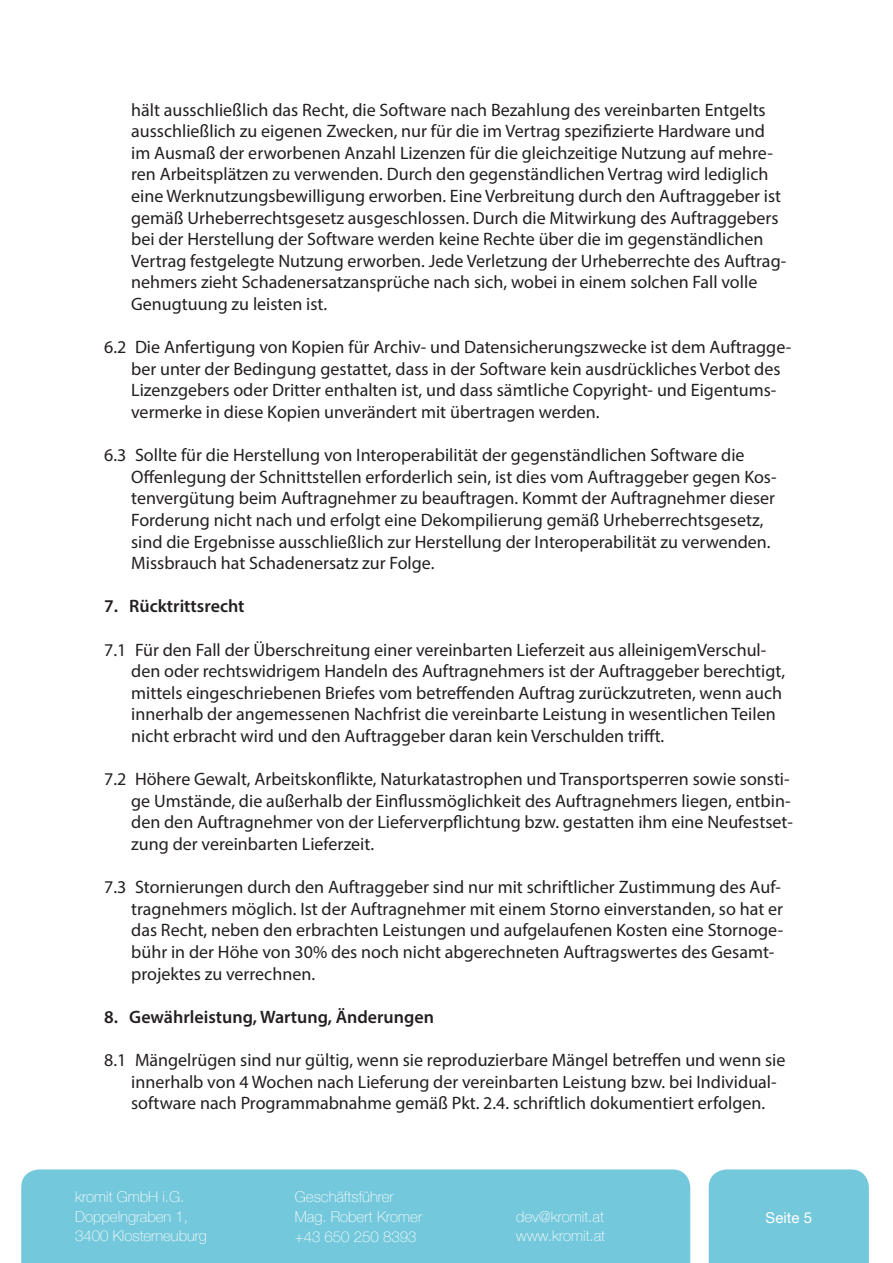
<style>
.page{position:relative;width:893px;height:1263px;background:#fff}
.page>*{position:absolute;margin:0;border:0;box-sizing:border-box;transform-origin:0 0}
.t1{font:18px/21.6px "Myriad Pro";color:#231f20}
.t2{font:600 18px "Myriad Pro";color:#231f20}
.t3{font:100 15px/19.5px "Helvetica Neue";color:#fff}
.t4{font:15px "Helvetica Neue";color:#fff}
</style>
<div class="page">
<div style="left:21px;top:1169px;width:669px;height:94px;background:#74c8db"></div>
<div style="left:709px;top:1169px;width:160px;height:94px;background:#74c8db"></div>
<p class="t1" style="left:131px;top:98px;width:657px">hält ausschließlich das Recht, die Software nach Bezahlung des vereinbarten Entgelts ausschließlich zu eigenen Zwecken, nur für die im Vertrag spezifizierte Hardware und im Ausmaß der erworbenen Anzahl Lizenzen für die gleichzeitige Nutzung auf mehre&shy;ren Arbeitsplätzen zu verwenden. Durch den gegenständlichen Vertrag wird lediglich eine Werknutzungsbewilligung erworben. Eine Verbreitung durch den Auftraggeber ist gemäß Urheberrechtsgesetz ausgeschlossen. Durch die Mitwirkung des Auftraggebers bei der Herstellung der Software werden keine Rechte über die im gegenständlichen Vertrag festgelegte Nutzung erworben. Jede Verletzung der Urheberrechte des Auftrag&shy;nehmers zieht Schadenersatzansprüche nach sich, wobei in einem solchen Fall volle Genugtuung zu leisten ist.</p>
<p class="t1" style="left:131px;top:336px;width:662px;text-indent:-27px">6.2 Die Anfertigung von Kopien für Archiv- und Datensicherungszwecke ist dem Auftragge&shy;ber unter der Bedingung gestattet, dass in der Software kein ausdrückliches Verbot des Lizenzgebers oder Dritter enthalten ist, und dass sämtliche Copyright- und Eigentums&shy;vermerke in diese Kopien unverändert mit übertragen werden.</p>
<p class="t1" style="left:131px;top:444px;width:647px;text-indent:-27px">6.3 Sollte für die Herstellung von Interoperabilität der gegenständlichen Software die Offenlegung der Schnittstellen erforderlich sein, ist dies vom Auftraggeber gegen Kos&shy;tenvergütung beim Auftragnehmer zu beauftragen. Kommt der Auftragnehmer dieser Forderung nicht nach und erfolgt eine Dekompilierung gemäß Urheberrechtsgesetz, sind die Ergebnisse ausschließlich zur Herstellung der Interoperabilität zu verwenden.<br>Missbrauch hat Schadenersatz zur Folge.</p>
<p class="t2" style="left:104px;top:595px;width:142px">7. Rücktrittsrecht</p>
<p class="t1" style="left:131px;top:638px;width:655px;text-indent:-27px">7.1 Für den Fall der Überschreitung einer vereinbarten Lieferzeit aus alleinigemVerschul&shy;den oder rechtswidrigem Handeln des Auftragnehmers ist der Auftraggeber berechtigt, mittels eingeschriebenen Briefes vom betreffenden Auftrag zurückzutreten, wenn auch innerhalb der angemessenen Nachfrist die vereinbarte Leistung in wesentlichen Teilen nicht erbracht wird und den Auftraggeber daran kein Verschulden trifft.</p>
<p class="t1" style="left:131px;top:768px;width:663px;text-indent:-27px">7.2 Höhere Gewalt, Arbeitskonflikte, Naturkatastrophen und Transportsperren sowie sonsti&shy;ge Umstände, die außerhalb der Einflussmöglichkeit des Auftragnehmers liegen, entbin&shy;den den Auftragnehmer von der Lieferverpflichtung bzw. gestatten ihm eine Neufestset&shy;zung der vereinbarten Lieferzeit.</p>
<p class="t1" style="left:131px;top:876px;width:653px;text-indent:-27px">7.3 Stornierungen durch den Auftraggeber sind nur mit schriftlicher Zustimmung des Auf&shy;tragnehmers möglich. Ist der Auftragnehmer mit einem Storno einverstanden, so hat er das Recht, neben den erbrachten Leistungen und aufgelaufenen Kosten eine Stornoge&shy;bühr in der Höhe von 30% des noch nicht abgerechneten Auftragswertes des Gesamt&shy;projektes zu verrechnen.</p>
<p class="t2" style="left:104px;top:1005px;width:331px">8. Gewährleistung, Wartung, Änderungen</p>
<p class="t1" style="left:131px;top:1049px;width:656px;text-indent:-27px">8.1 Mängelrügen sind nur gültig, wenn sie reproduzierbare Mängel betreffen und wenn sie innerhalb von 4 Wochen nach Lieferung der vereinbarten Leistung bzw. bei Individual&shy;software nach Programmabnahme gemäß Pkt. 2.4. schriftlich dokumentiert erfolgen.</p>
<p class="t3" style="left:75px;top:1186px;width:133px">kromit GmbH i.G.<br>Doppelngraben 1,<br>3400 Klosterneuburg</p>
<p class="t3" style="left:295px;top:1186px;width:129px;line-height:20px">Geschäftsführer<br>Mag. Robert Kromer +43 650 250 8393</p>
<p class="t3" style="left:516px;top:1206px;width:90px">dev@kromit.at www.kromit.at</p>
<p class="t4" style="left:766px;top:1207px;width:48px">Seite 5</p>
</div>
